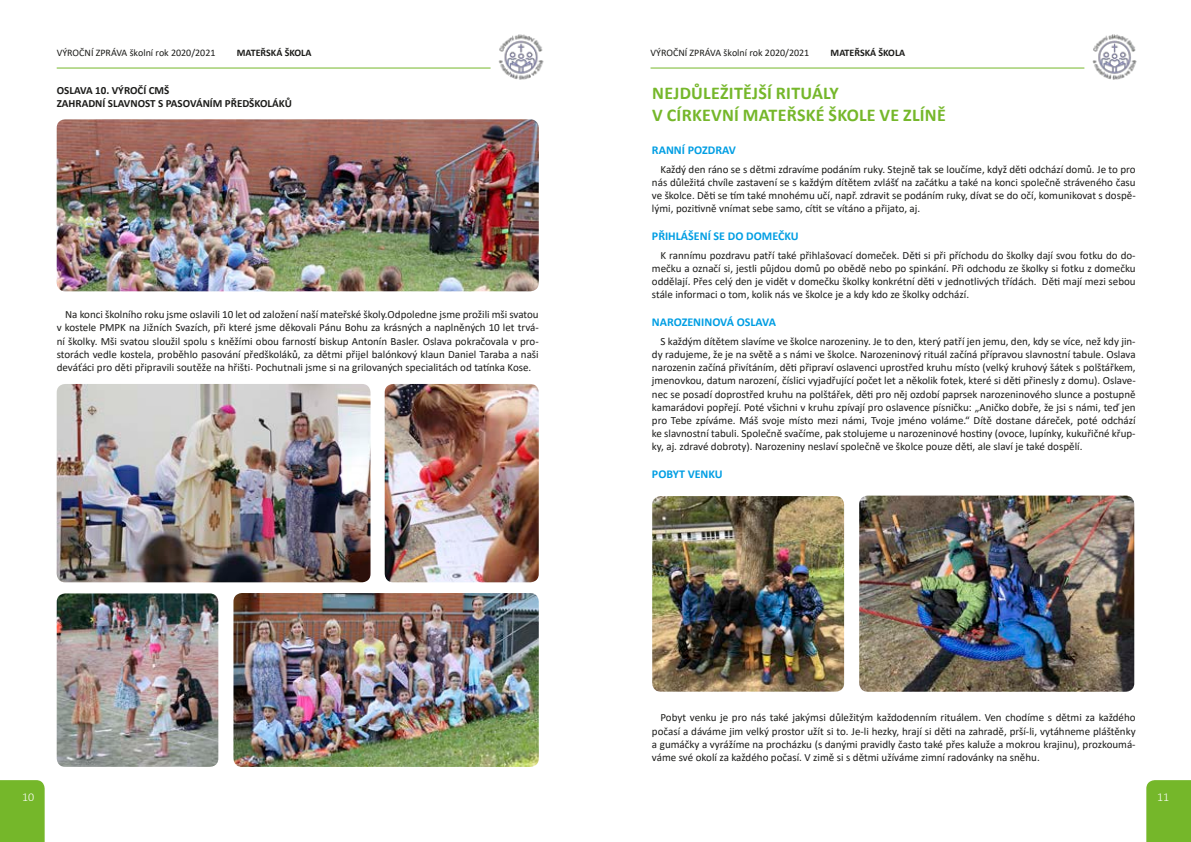
<style>
.page{position:relative;width:1191px;height:842px;background:#fff}
.page>*{position:absolute;margin:0;border:0;box-sizing:border-box;transform-origin:0 0}
.t1{font:700 18px/21.6px "Calibri";letter-spacing:.015em;color:#75b72a}
.t2{font:700 12px "Calibri";color:#009ee3}
.t3{font:300 12px "Calibri";color:#fff}
.t4{font:11px/13.2px "Calibri";color:#1c1c1a;text-align:justify}
.t5{font:700 11px/13.2px "Calibri";color:#1c1c1a}
.t6{font:10px "Calibri";color:#1c1c1a}
.t7{font:700 10px "Calibri";color:#1c1c1a}
</style>
<div class="page">
<div style="left:0;top:780px;width:45px;height:62px;background:#75b72a"></div>
<div style="left:1146px;top:780px;width:45px;height:62px;background:#75b72a"></div>
<hr style="left:57px;top:68px;width:433px;height:1px;background:#75b72a">
<hr style="left:650px;top:68px;width:434px;height:1px;background:#75b72a">
<img style="left:490px;top:34px;width:54px;height:46px">
<img style="left:1084px;top:34px;width:53px;height:46px">
<img style="left:57px;top:384px;width:313px;height:198px">
<img style="left:233px;top:593px;width:306px;height:174px">
<img style="left:57px;top:119px;width:482px;height:172px">
<img style="left:385px;top:384px;width:154px;height:198px">
<img style="left:57px;top:593px;width:161px;height:174px">
<img style="left:859px;top:496px;width:275px;height:196px">
<img style="left:652px;top:496px;width:192px;height:196px">
<p class="t6" style="left:57px;top:46px;width:160px">VÝROČNÍ ZPRÁVA školní rok 2020/2021</p>
<p class="t7" style="left:237px;top:45px;width:76px">MATEŘSKÁ ŠKOLA</p>
<p class="t6" style="left:650px;top:46px;width:160px">VÝROČNÍ ZPRÁVA školní rok 2020/2021</p>
<p class="t7" style="left:830px;top:45px;width:76px">MATEŘSKÁ ŠKOLA</p>
<p class="t5" style="left:57px;top:83px;width:237px">OSLAVA 10. VÝROČÍ CMŠ<br>ZAHRADNÍ SLAVNOST S PASOVÁNÍM PŘEDŠKOLÁKŮ</p>
<h1 class="t1" style="left:652px;top:82px;width:295px">NEJDŮLEŽITĚJŠÍ RITUÁLY<br>V CÍRKEVNÍ MATEŘSKÉ ŠKOLE VE ZLÍNĚ</h1>
<p class="t2" style="left:652px;top:141px;width:85px">RANNÍ POZDRAV</p>
<p class="t4" style="left:652px;top:162px;width:485px;text-indent:9px">Každý den ráno se s dětmi zdravíme podáním ruky. Stejně tak se loučíme, když děti odchází domů. Je to pro nás důležitá chvíle zastavení se s každým dítětem zvlášť na začátku a také na konci společně stráveného času ve školce. Děti se tím také mnohému učí, např. zdravit se podáním ruky, dívat se do očí, komunikovat s dospě&shy;lými, pozitivně vnímat sebe samo, cítit se vítáno a přijato, aj.</p>
<p class="t2" style="left:652px;top:227px;width:148px">PŘIHLÁŠENÍ SE DO DOMEČKU</p>
<p class="t4" style="left:652px;top:248px;width:485px;text-indent:9px">K rannímu pozdravu patří také přihlašovací domeček. Děti si při příchodu do školky dají svou fotku do do&shy;mečku a označí si, jestli půjdou domů po obědě nebo po spinkání. Při odchodu ze školky si fotku z domečku oddělají. Přes celý den je vidět v domečku školky konkrétní děti v jednotlivých třídách. Děti mají mezi sebou stále informaci o tom, kolik nás ve školce je a kdy kdo ze školky odchází.</p>
<p class="t2" style="left:652px;top:313px;width:125px">NAROZENINOVÁ OSLAVA</p>
<p class="t4" style="left:652px;top:334px;width:485px;text-indent:9px">S každým dítětem slavíme ve školce narozeniny. Je to den, který patří jen jemu, den, kdy se více, než kdy jin&shy;dy radujeme, že je na světě a s námi ve školce. Narozeninový rituál začíná přípravou slavnostní tabule. Oslava narozenin začíná přivítáním, děti připraví oslavenci uprostřed kruhu místo (velký kruhový šátek s polštářkem, jmenovkou, datum narození, číslici vyjadřující počet let a několik fotek, které si děti přinesly z domu). Oslave&shy;nec se posadí doprostřed kruhu na polštářek, děti pro něj ozdobí paprsek narozeninového slunce a postupně kamarádovi popřejí. Poté všichni v kruhu zpívají pro oslavence písničku: „Aničko dobře, že jsi s námi, teď jen pro Tebe zpíváme. Máš svoje místo mezi námi, Tvoje jméno voláme.“ Dítě dostane dáreček, poté odchází ke slavnostní tabuli. Společně svačíme, pak stolujeme u narozeninové hostiny (ovoce, lupínky, kukuřičné křup&shy;ky, aj. zdravé dobroty). Narozeniny neslaví společně ve školce pouze děti, ale slaví je také dospělí.</p>
<p class="t2" style="left:652px;top:465px;width:72px">POBYT VENKU</p>
<p class="t4" style="left:57px;top:308px;width:483px;text-indent:9px">Na konci školního roku jsme oslavili 10 let od založení naší mateřské školy.Odpoledne jsme prožili mši svatou v kostele PMPK na Jižních Svazích, při které jsme děkovali Pánu Bohu za krásných a naplněných 10 let trvá&shy;ní školky. Mši svatou sloužil spolu s kněžími obou farností biskup Antonín Basler. Oslava pokračovala v pro&shy;storách vedle kostela, proběhlo pasování předškoláků, za dětmi přijel balónkový klaun Daniel Taraba a naši deváťáci pro děti připravili soutěže na hřišti. Pochutnali jsme si na grilovaných specialitách od tatínka Kose.</p>
<p class="t4" style="left:652px;top:711px;width:485px;text-indent:9px">Pobyt venku je pro nás také jakýmsi důležitým každodenním rituálem. Ven chodíme s dětmi za každého počasí a dáváme jim velký prostor užít si to. Je-li hezky, hrají si děti na zahradě, prší-li, vytáhneme pláštěnky a gumáčky a vyrážíme na procházku (s danými pravidly často také přes kaluže a mokrou krajinu), prozkoumá&shy;váme své okolí za každého počasí. V zimě si s dětmi užíváme zimní radovánky na sněhu.</p>
<p class="t3" style="left:22px;top:789px;width:14px">10</p>
<p class="t3" style="left:1157px;top:789px;width:14px">11</p>
</div>
